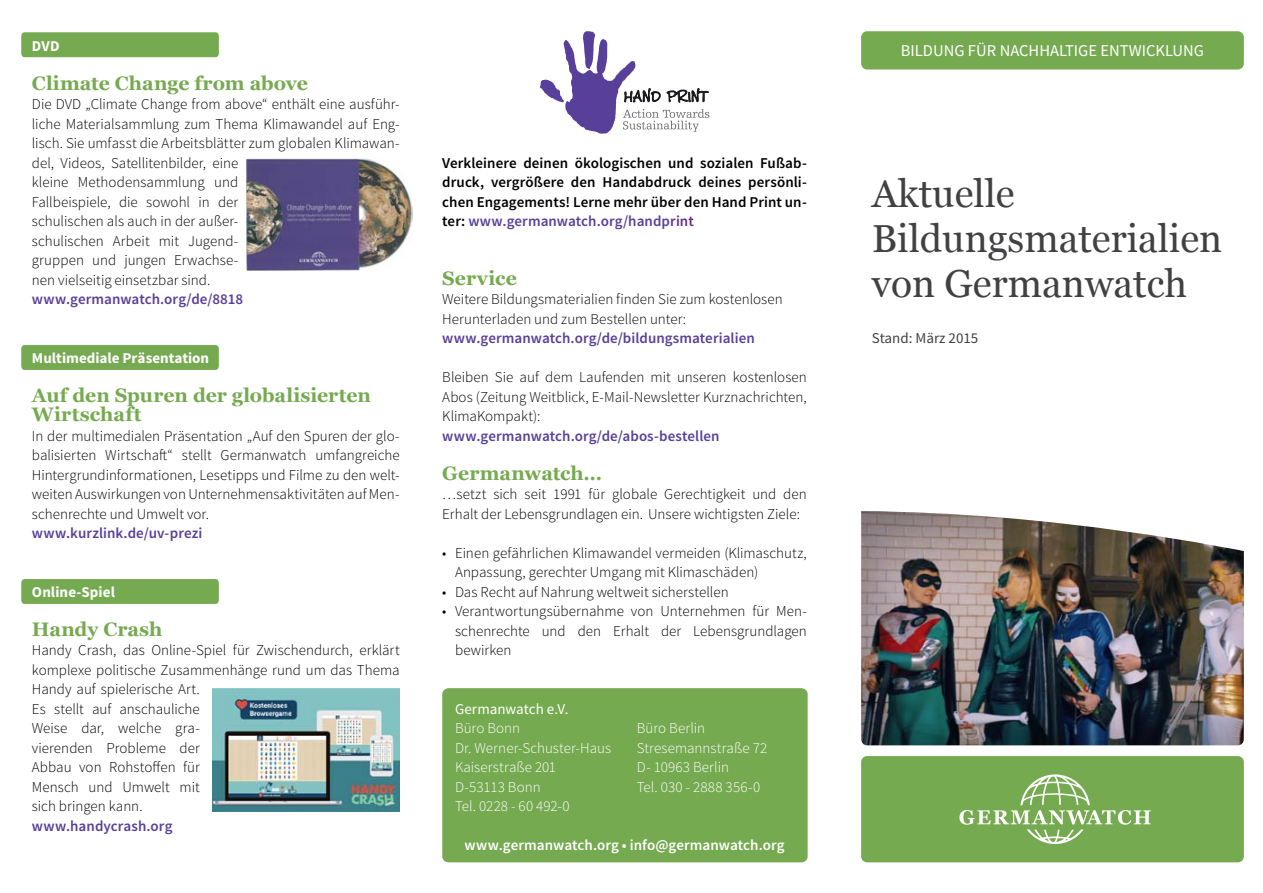
<style>
.page{position:relative;width:1263px;height:893px;background:#fff}
.page>*{position:absolute;margin:0;border:0;box-sizing:border-box;transform-origin:0 0}
.t1{font:39px/45px "Georgia";color:#414042}
.t2{font:700 19.5px/19.5px "Georgia";color:#76aa51}
.t3{font:16.5px "Source Sans Pro";color:#fff}
.t4{font:300 15px/19.5px "Source Sans Pro";color:#000}
.t5{font:600 15px/19.5px "Source Sans Pro";letter-spacing:.005em;color:#000;text-align:justify}
.t6{font:600 15px "Source Sans Pro";letter-spacing:.005em;color:#583f99}
.t7{font:300 15px/19.5px "Source Sans Pro";letter-spacing:.005em;color:#fff}
.t8{font:600 15px "Source Sans Pro";color:#fff}
.t9{font:700 15px "Source Sans Pro";letter-spacing:.005em;color:#fff}
.t10{font:15px "Source Sans Pro";color:#fff}
.t11{font:15px "Source Sans Pro";color:#414042}
.s1{color:#583f99}
.s2{color:#662b85}
</style>
<div class="page">
<div style="left:442px;top:688px;width:366px;height:175px;background:#76aa51"></div>
<div style="left:21px;top:32px;width:198px;height:25px;background:#76aa51"></div>
<div style="left:21px;top:345px;width:198px;height:25px;background:#76aa51"></div>
<svg style="left:21px;top:579px;width:198px;height:25px;background:#77aa52"></svg>
<div style="left:861px;top:31px;width:383px;height:39px;background:#76aa51;border-radius:6px"></div>
<div style="left:861px;top:756px;width:383px;height:106px;background:#76aa51;border-radius:6px"></div>
<svg style="left:959px;top:774px;width:192px;height:70px"></svg>
<img style="left:861px;top:511px;width:383px;height:234px">
<img style="left:247px;top:159px;width:165px;height:112px">
<svg style="left:540px;top:31px;width:169px;height:103px"></svg>
<img style="left:213px;top:688px;width:187px;height:123px">
<p class="t9" style="left:32px;top:36px;width:29px">DVD</p>
<h2 class="t2" style="left:32px;top:73px;width:277px">Climate Change from above</h2>
<p class="t4" style="left:32px;top:95px;width:369px">Die DVD „Climate Change from above“ enthält eine ausführ&shy;liche Materialsammlung zum Thema Klimawandel auf Eng&shy;lisch. Sie umfasst die Arbeitsblätter zum globalen Klimawan&shy;del, Videos, Satellitenbilder, eine<br>kleine Methodensammlung und<br>Fallbeispiele, die sowohl in der<br>schulischen als auch in der außer-<br>schulischen Arbeit mit Jugend-<br>gruppen und jungen Erwachse-<br>nen vielseitig einsetzbar sind.</p>
<p class="t6" style="left:32px;top:290px;width:213px">www.germanwatch.org/de/8818</p>
<p class="t9" style="left:32px;top:348px;width:179px">Multimediale Präsentation</p>
<h2 class="t2" style="left:32px;top:385px;width:340px">Auf den Spuren der globalisierten<br>Wirtschaft</h2>
<p class="t4" style="left:32px;top:426px;width:369px;text-align:justify">In der multimedialen Präsentation „Auf den Spuren der glo&shy;balisierten Wirtschaft“ stellt Germanwatch umfangreiche Hintergrundinformationen, Lesetipps und Filme zu den welt&shy;weiten Auswirkungen von Unternehmensaktivitäten auf Men&shy;schenrechte und Umwelt vor.</p>
<p class="t6" style="left:32px;top:524px;width:172px">www.kurzlink.de/uv-prezi</p>
<p class="t9" style="left:32px;top:582px;width:85px">Online-Spiel</p>
<h2 class="t2" style="left:32px;top:619px;width:132px">Handy Crash</h2>
<p class="t4" style="left:32px;top:641px;width:369px">Handy Crash, das Online-Spiel für Zwischendurch, erklärt komplexe politische Zusammenhänge rund um das Thema<br>Handy auf spielerische Art.<br>Es stellt auf anschauliche<br>Weise dar, welche gra-<br>vierenden Probleme der<br>Abbau von Rohstoffen für<br>Mensch und Umwelt mit<br>sich bringen kann.</p>
<p class="t6" style="left:32px;top:816px;width:142px">www.handycrash.org</p>
<p class="t5" style="left:442px;top:153px;width:366px">Verkleinere deinen ökologischen und sozialen Fußab&shy;druck, vergrößere den Handabdruck deines persönli&shy;chen Engagements! Lerne mehr über den Hand Print un&shy;ter: <span class="s1">www.germanwatch.org/handp</span><span class="s2">rint</span></p>
<h2 class="t2" style="left:442px;top:268px;width:76px">Service</h2>
<p class="t4" style="left:442px;top:290px;width:342px">Weitere Bildungsmaterialien finden Sie zum kostenlosen<br>Herunterladen und zum Bestellen unter:</p>
<p class="t6" style="left:442px;top:329px;width:314px">www.germanwatch.org/de/bildungsmaterialien</p>
<p class="t4" style="left:442px;top:368px;width:366px;text-align:justify">Bleiben Sie auf dem Laufenden mit unseren kostenlosen Abos (Zeitung Weitblick, E-Mail-Newsletter Kurznachrichten, KlimaKompakt):</p>
<p class="t6" style="left:442px;top:426px;width:279px">www.germanwatch.org/de/abos-bestellen</p>
<h2 class="t2" style="left:442px;top:463px;width:161px">Germanwatch…</h2>
<p class="t4" style="left:442px;top:485px;width:366px">…setzt sich seit 1991 für globale Gerechtigkeit und den<br>Erhalt der Lebensgrundlagen ein. Unsere wichtigsten Ziele:</p>
<p class="t4" style="left:455px;top:543px;width:353px;text-indent:-13px">• Einen gefährlichen Klimawandel vermeiden (Klimaschutz,<br>Anpassung, gerechter Umgang mit Klimaschäden)</p>
<p class="t4" style="left:442px;top:582px;width:288px">• Das Recht auf Nahrung weltweit sicherstellen</p>
<p class="t4" style="left:455px;top:602px;width:353px;text-align:justify;text-indent:-13px">• Verantwortungsübernahme von Unternehmen für Men&shy;schenrechte und den Erhalt der Lebensgrundlagen bewirken</p>
<p class="t10" style="left:455px;top:699px;width:115px">Germanwatch e.V.</p>
<p class="t7" style="left:455px;top:719px;width:158px">Büro Bonn<br>Dr. Werner-Schuster-Haus<br>Kaiserstraße 201<br>D-53113 Bonn<br>Tel. 0228 - 60 492-0</p>
<p class="t8" style="left:465px;top:836px;width:321px">www.germanwatch.org • info@germanwatch.org</p>
<p class="t7" style="left:637px;top:719px;width:132px">Büro Berlin<br>Stresemannstraße 72<br>D- 10963 Berlin<br>Tel. 030 - 2888 356-0</p>
<p class="t3" style="left:901px;top:41px;width:303px">Bildung für nachhaltige Entwicklung</p>
<h1 class="t1" style="left:872px;top:172px;width:352px">Aktuelle<br>Bildungsmaterialien von Germanwatch</h1>
<p class="t11" style="left:872px;top:329px;width:108px">Stand: März 2015</p>
</div>
